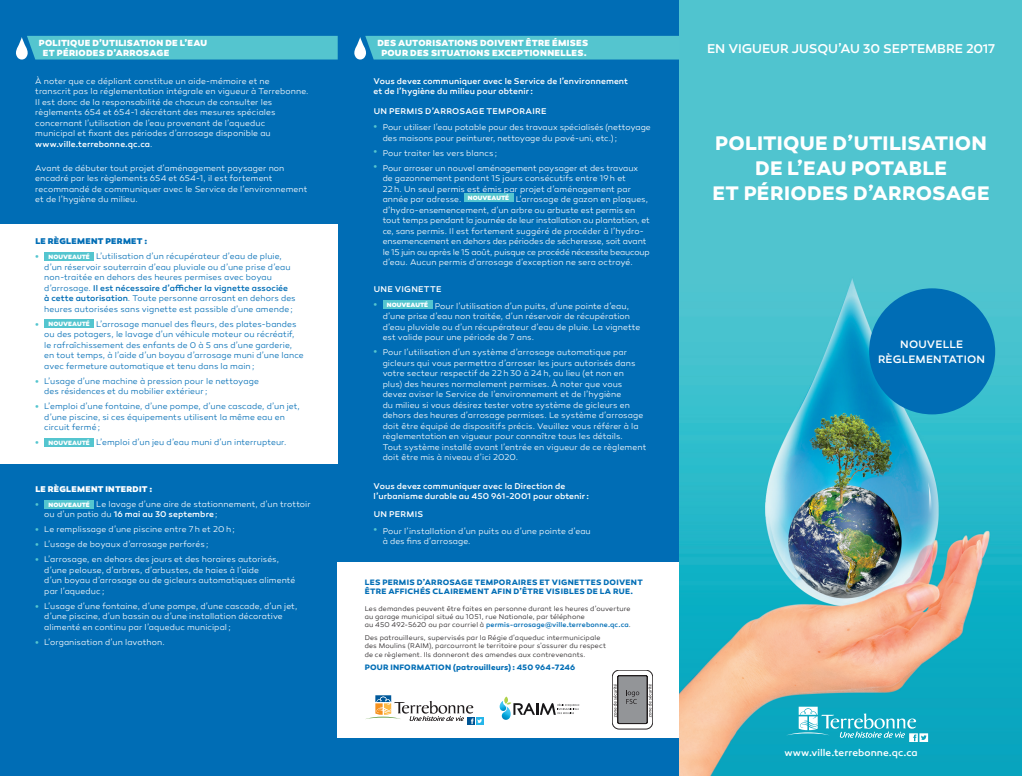
<style>
.page{position:relative;width:1022px;height:776px;background:#fff}
.page>*{position:absolute;margin:0;border:0;box-sizing:border-box;transform-origin:0 0}
.t1{font:700 20px/25px "Canaro";letter-spacing:.015em;color:#fff;text-align:center}
.t2{font:500 13px "Canaro";letter-spacing:-.01em;color:#fff}
.t3{font:500 11px/15px "Canaro";letter-spacing:.015em;color:#fff;text-align:center}
.t4{font:500 10px "Canaro";color:#fff}
.t5{font:800 9px/10px "Canaro";letter-spacing:.03em;color:#fff;text-align:center}
.t6{font:300 8.5px/10.5px "Canaro";letter-spacing:.005em;color:#fff}
.t7{font:300 8.5px/10.5px "Canaro";letter-spacing:.01em;color:#006db5}
.t8{font:500 8.5px/10.5px "Canaro";letter-spacing:.025em;color:#fff}
.t9{font:500 8.5px/10.5px "Canaro";letter-spacing:.005em;color:#fff}
.t10{font:800 8.5px "Canaro";letter-spacing:.035em;color:#fff}
.t11{font:800 8.5px "Canaro";letter-spacing:.035em;color:#006db5}
.t12{font:700 8px "Canaro";letter-spacing:.035em;color:#006db5}
.t13{font:300 7px/8px "Canaro";letter-spacing:.015em;color:#231f20}
.t14{font:800 6.3px "Canaro";color:#fff}
.s1{font-weight:500}
.s2{font-weight:300;font-size:12px;color:#54c5cf}
.s3{font-size:12px;color:#54c5cf}
.s4{font-weight:500;color:#006db5}
</style>
<div class="page">
<div style="left:0;top:0;width:679px;height:776px;background:#006db5"></div>
<div style="left:337px;top:562px;width:342px;height:176px;background:#fff"></div>
<div style="left:0;top:224px;width:337px;height:240px;background:#fff"></div>
<img style="left:679px;top:0;width:342px;height:776px">
<div style="left:354px;top:36px;width:325px;height:23px;background:#54c5cf"></div>
<div style="left:44px;top:252px;width:50px;height:9px;background:#54c5cf"></div>
<div style="left:44px;top:319px;width:50px;height:9px;background:#54c5cf"></div>
<div style="left:44px;top:438px;width:50px;height:9px;background:#54c5cf"></div>
<div style="left:44px;top:499px;width:50px;height:9px;background:#54c5cf"></div>
<div style="left:16px;top:36px;width:321px;height:23px;background:#54c5cf"></div>
<svg style="left:499px;top:696px;width:80px;height:23px"></svg>
<div style="left:476px;top:717px;width:7px;height:7px;background:#26b6ea"></div>
<svg style="left:366px;top:695px;width:116px;height:29px"></svg>
<div style="left:463px;top:193px;width:50px;height:9px;background:#54c5cf"></div>
<div style="left:382px;top:300px;width:50px;height:9px;background:#54c5cf"></div>
<div style="left:868px;top:288px;width:126px;height:126px;background:#006db5;border-radius:50%"></div>
<svg style="left:785px;top:706px;width:142px;height:36px;background:#39b7cb"></svg>
<svg style="left:612px;top:670px;width:40px;height:59px"></svg>
<p class="t5" style="left:43px;top:38px;width:166px;text-align:left;text-indent:-4px">POLITIQUE D’UTILISATION DE L’EAU<br>ET PÉRIODES D’ARROSAGE</p>
<p class="t6" style="left:35px;top:76px;width:275px">À noter que ce dépliant constitue un aide-mémoire et ne<br>transcrit pas la réglementation intégrale en vigueur à Terrebonne.<br>Il est donc de la responsabilité de chacun de consulter les règlements 654 et 654-1 décrétant des mesures spéciales concernant l’utilisation de l’eau provenant de l’aqueduc<br>municipal et fixant des périodes d’arrosage disponible au <span class="s1">www.ville.terrebonne.qc.ca</span>.</p>
<p class="t6" style="left:35px;top:163px;width:273px">Avant de débuter tout projet d’aménagement paysager non encadré par les règlements 654 et 654-1, il est fortement recommandé de communiquer avec le Service de l’environnement et de l’hygiène du milieu.</p>
<p class="t11" style="left:35px;top:236px;width:113px">LE RÈGLEMENT PERMET :</p>
<p class="t14" style="left:35px;top:253px;width:24px"><span class="s2">•</span> NOUVEAUTÉ</p>
<p class="t7" style="left:44px;top:251px;width:253px;text-indent:52px">L’utilisation d’un récupérateur d’eau de pluie, d’un réservoir souterrain d’eau pluviale ou d’une prise d’eau non-traitée en dehors des heures permises avec boyau d’arrosage. <span class="s1">I l est nécessaire d’afficher la vignette associée<br>à cette autorisation</span>. Toute personne arrosant en dehors des heures autorisées sans vignette est passible d’une amende ;</p>
<p class="t14" style="left:35px;top:320px;width:24px"><span class="s2">•</span> NOUVEAUTÉ</p>
<p class="t7" style="left:44px;top:319px;width:261px;text-indent:52px">L’arrosage manuel des fleurs, des plates-bandes ou des potagers, le lavage d’un véhicule moteur ou récréatif, le rafraîchissement des enfants de 0 à 5 ans d’une garderie, en tout temps, à l’aide d’un boyau d’arrosage muni d’une lance avec fermeture automatique et tenu dans la main ;</p>
<p class="t7" style="left:44px;top:376px;width:216px;text-indent:-9px"><span class="s3">•</span> L’usage d’une machine à pression pour le nettoyage des résidences et du mobilier extérieur ;</p>
<p class="t7" style="left:44px;top:401px;width:257px;text-indent:-9px"><span class="s3">•</span> L’emploi d’une fontaine, d’une pompe, d’une cascade, d’un jet, d’une piscine, si ces équipements utilisent la même eau en circuit fermé ;</p>
<p class="t14" style="left:35px;top:439px;width:24px"><span class="s2">•</span> NOUVEAUTÉ</p>
<p class="t7" style="left:96px;top:437px;width:191px">L’emploi d’un jeu d’eau muni d’un interrupteur.</p>
<p class="t10" style="left:35px;top:483px;width:118px">LE RÈGLEMENT INTERDIT :</p>
<p class="t14" style="left:35px;top:500px;width:24px"><span class="s2">•</span> NOUVEAUTÉ</p>
<p class="t6" style="left:44px;top:499px;width:268px;text-indent:52px">Le lavage d’une aire de stationnement, d’un trottoir ou d’un patio du <span class="s1">16 mai au 30 septembre</span> ;</p>
<p class="t6" style="left:35px;top:524px;width:201px"><span class="s3">•</span> Le remplissage d’une piscine entre 7 h et 20 h ;</p>
<p class="t6" style="left:35px;top:539px;width:175px"><span class="s3">•</span> L’usage de boyaux d’arrosage perforés ;</p>
<p class="t6" style="left:44px;top:554px;width:252px;text-indent:-9px"><span class="s3">•</span> L’arrosage, en dehors des jours et des horaires autorisés, d’une pelouse, d’arbres, d’arbustes, de haies à l’aide<br>d’un boyau d’arrosage ou de gicleurs automatiques alimenté par l’aqueduc ;</p>
<p class="t6" style="left:44px;top:601px;width:254px;text-indent:-9px"><span class="s3">•</span> L’usage d’une fontaine, d’une pompe, d’une cascade, d’un jet, d’une piscine, d’un bassin ou d’une installation décorative alimenté en continu par l’aqueduc municipal ;</p>
<p class="t6" style="left:35px;top:637px;width:131px"><span class="s3">•</span> L’organisation d’un lavothon.</p>
<p class="t5" style="left:377px;top:38px;width:212px">DES AUTORISATIONS DOIVENT ÊTRE ÉMISES<br>POUR DES SITUATIONS EXCEPTIONNELLES.</p>
<p class="t9" style="left:373px;top:76px;width:256px">Vous devez communiquer avec le Service de l’environnement et de l’hygiène du milieu pour obtenir :</p>
<p class="t8" style="left:373px;top:106px;width:174px">U n permis d’arrosage temporaire</p>
<p class="t6" style="left:382px;top:122px;width:269px;text-indent:-9px"><span class="s3">•</span> Pour utiliser l’eau potable pour des travaux spécialisés (nettoyage des maisons pour peinturer, nettoyage du pavé-uni, etc.) ;</p>
<p class="t6" style="left:373px;top:148px;width:125px"><span class="s3">•</span> Pour traiter les vers blancs ;</p>
<p class="t6" style="left:382px;top:163px;width:257px;text-indent:-9px"><span class="s3">•</span> Pour arroser un nouvel aménagement paysager et des travaux de gazonnement pendant 15 jours consécutifs entre 19 h et<br>22 h. Un seul permis est émis par projet d’aménagement par année par adresse. <sup>NOUVEAUTÉ</sup></p>
<p class="t6" style="left:382px;top:194px;width:269px;text-indent:133px">L’arrosage de gazon en plaques, d’hydro-ensemencement, d’un arbre ou arbuste est permis en tout temps pendant la journée de leur installation ou plantation, et ce, sans permis. Il est fortement suggéré de procéder à l’hydro&shy;ensemencement en dehors des périodes de sécheresse, soit avant le 15 juin ou après le 15 août, puisque ce procédé nécessite beaucoup d’eau. Aucun permis d’arrosage d’exception ne sera octroyé.</p>
<p class="t8" style="left:373px;top:284px;width:69px">Une vignette</p>
<p class="t14" style="left:373px;top:301px;width:24px"><span class="s2">•</span> NOUVEAUTÉ</p>
<p class="t6" style="left:382px;top:301px;width:259px;text-indent:52px">Pour l’utilisation d’un puits, d’une pointe d’eau, d’une prise d’eau non traitée, d’un réservoir de récupération d’eau pluviale ou d’un récupérateur d’eau de pluie. La vignette est valide pour une période de 7 ans.</p>
<p class="t6" style="left:382px;top:347px;width:265px;text-indent:-9px"><span class="s3">•</span> Pour l’utilisation d’un système d’arrosage automatique par gicleurs qui vous permettra d’arroser les jours autorisés dans votre secteur respectif de 22 h 30 à 24 h, au lieu (et non en<br>plus) des heures normalement permises. À noter que vous devez aviser le Service de l’environnement et de l’hygiène<br>du milieu si vous désirez tester votre système de gicleurs en dehors des heures d’arrosage permises. Le système d’arrosage doit être équipé de dispositifs précis. Veuillez vous référer à la règlementation en vigueur pour connaître tous les détails.<br>Tout système installé avant l’entrée en vigueur de ce règlement doit être mis à niveau d’ici 2020.</p>
<p class="t8" style="left:373px;top:481px;width:217px">Vous devez communiquer avec la Direction de l’urbanisme durable au 450 961-2001 pour obtenir :</p>
<p class="t8" style="left:373px;top:509px;width:51px">Un permis</p>
<p class="t6" style="left:382px;top:526px;width:209px;text-indent:-9px"><span class="s3">•</span> Pour l’installation d’un puits ou d’une pointe d’eau à des fins d’arrosage.</p>
<p class="t12" style="left:364px;top:577px;width:6px">LES</p>
<p class="t12" style="left:382px;top:577px;width:7px">PER</p>
<p class="t12" style="left:399px;top:577px;width:166px">MIS D’ARROSAGE TEMPORAIRES ET VIGNETTES</p>
<p class="t12" style="left:603px;top:577px;width:6px">DOI</p>
<p class="t12" style="left:619px;top:577px;width:13px">VENT</p>
<p class="t12" style="left:364px;top:586px;width:12px">ÊTRE</p>
<p class="t12" style="left:388px;top:586px;width:57px">AFFICHÉS CLAIRE</p>
<p class="t12" style="left:464px;top:586px;width:15px">MENT</p>
<p class="t12" style="left:491px;top:586px;width:43px">AFIN D’ÊTRE</p>
<p class="t12" style="left:545px;top:586px;width:12px">VISIBLES</p>
<p class="t12" style="left:586px;top:586px;width:33px">DELARUE</p>
<p class="t12" style="left:630px;top:586px;width:4px">.</p>
<p class="t13" style="left:364px;top:605px;width:267px">Les demandes peuvent être faites en personne durant les heures d’ouverture au garage municipal situé au 1051, rue Nationale, par téléphone<br>au 450 492-5620 ou par courriel à <span class="s4">permis-arrosage@ville.terrebonne.qc.ca</span>.</p>
<p class="t13" style="left:364px;top:633px;width:243px">Des patrouilleurs, supervisés par la Régie d’aqueduc intermunicipale des Moulins (RAIM), parcourront le territoire pour s’assurer du respect</p>
<p class="t13" style="left:364px;top:650px;width:222px">de ce règlement. Ils donneront des amendes aux contrevenants.</p>
<p class="t12" style="left:364px;top:662px;width:7px">POUR</p>
<p class="t12" style="left:390px;top:662px;width:41px">IN FORMATION</p>
<p class="t12" style="left:453px;top:662px;width:124px">(PATROUILLEURS) : 450 964-7246</p>
<h2 class="t2" style="left:706px;top:41px;width:289px">en vigueur jusqu’au 30 septembre 2017</h2>
<h1 class="t1" style="left:712px;top:131px;width:278px">POLITIQUE D’UTILISATION<br>DE L’EAU POTABLE<br>ET PÉRIODES D’ARROSAGE</h1>
<p class="t3" style="left:877px;top:337px;width:109px">N ouvelle règlementation</p>
<p class="t4" style="left:784px;top:746px;width:135px">www.ville.terrebonne.qc.ca</p>
</div>
